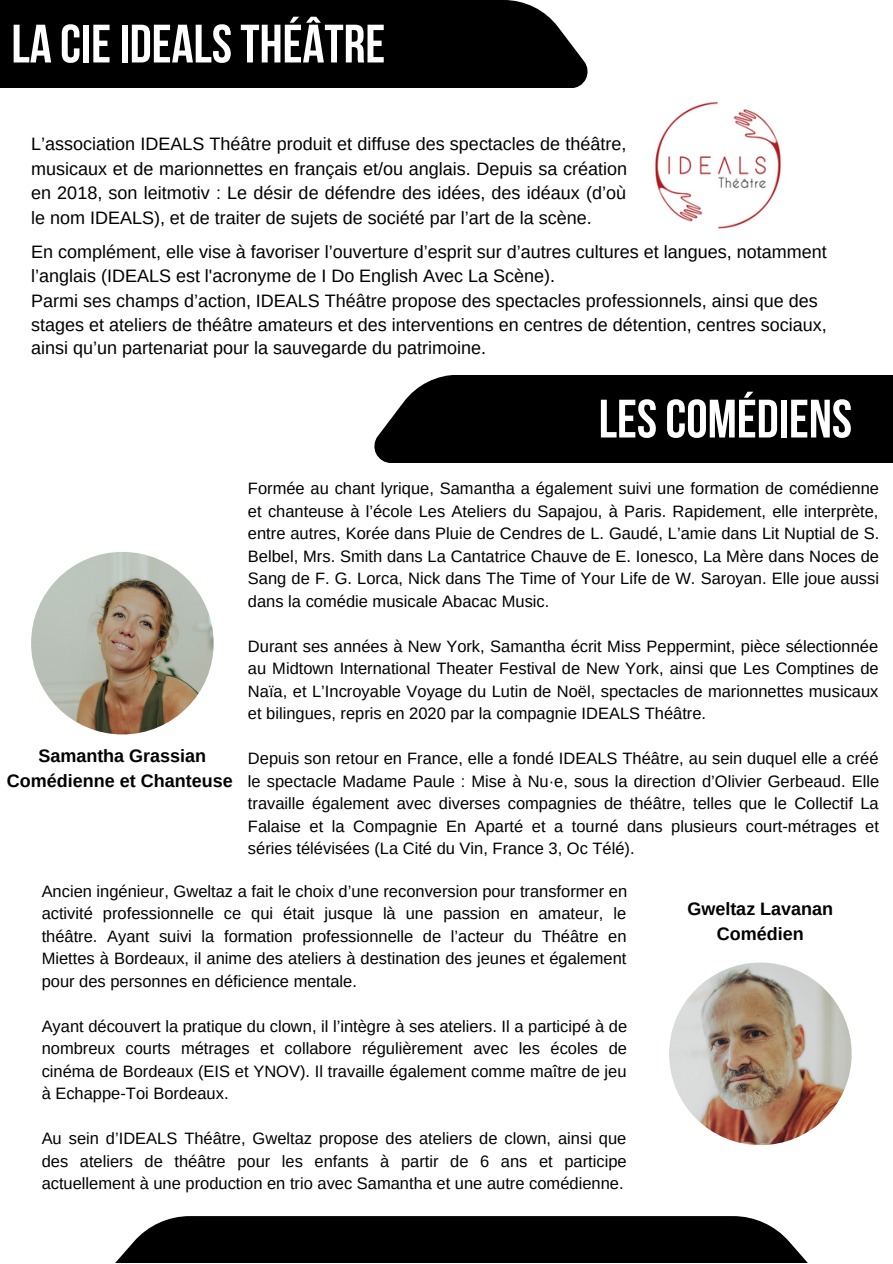
<style>
.page{position:relative;width:893px;height:1264px;background:#fff}
.page>*{position:absolute;margin:0;border:0;box-sizing:border-box;transform-origin:0 0}
.t1{font:700 54px "Bebas Neue";color:#fff}
.t2{font:18px/24.8px "Arimo";color:#000}
.t3{font:700 18px "Arimo";color:#000}
.t4{font:16.5px/22.5px "Arimo";color:#000;text-align:justify}
</style>
<div class="page">
<img style="left:655px;top:101px;width:126px;height:128px">
<img style="left:31px;top:552px;width:183px;height:182px;border-radius:50%">
<img style="left:669px;top:962px;width:182px;height:183px;border-radius:50%">
<div style="left:0;top:0;width:588px;height:88px;background:#000"></div>
<div style="left:373px;top:375px;width:519px;height:87px;background:#000"></div>
<div style="left:107px;top:1215px;width:709px;height:47px;background:#000"></div>
<p class="t1" style="left:11px;top:22px;width:375px">LA CIEIDEALSTHÉÂTRE</p>
<p class="t2" style="left:31px;top:131px;width:597px;text-align:justify">L’association IDEALS Théâtre produit et diffuse des spectacles de théâtre, musicaux et de marionnettes en français et/ou anglais. Depuis sa création en 2018, son leitmotiv : Le désir de défendre des idées, des idéaux (d’où le nom IDEALS), et de traiter de sujets de société par l’art de la scène.</p>
<p class="t2" style="left:31px;top:239px;width:797px">En complément, elle vise à favoriser l’ouverture d’esprit sur d’autres cultures et langues, notamment l’anglais (IDEALS est l'acronyme de I Do English Avec La Scène).</p>
<p class="t2" style="left:31px;top:289px;width:797px;line-height:23.5px">Parmi ses champs d’action, IDEALS Théâtre propose des spectacles professionnels, ainsi que des stages et ateliers de théâtre amateurs et des interventions en centres de détention, centres sociaux, ainsi qu’un partenariat pour la sauvegarde du patrimoine.</p>
<p class="t1" style="left:598px;top:397px;width:255px">LESCOMÉDIENS</p>
<p class="t3" style="left:38px;top:745px;width:169px">Samantha Grassian</p>
<p class="t3" style="left:7px;top:770px;width:227px">Comédienne et Chanteuse</p>
<p class="t4" style="left:248px;top:477px;width:632px">Formée au chant lyrique, Samantha a également suivi une formation de comédienne et chanteuse à l’école Les Ateliers du Sapajou, à Paris. Rapidement, elle interprète, entre autres, Korée dans Pluie de Cendres de L. Gaudé, L’amie dans Lit Nuptial de S.<br>Belbel, Mrs. Smith dans La Cantatrice Chauve de E. Ionesco, La Mère dans Noces de Sang de F. G. Lorca, Nick dans The Time of Your Life de W. Saroyan. Elle joue aussi dans la comédie musicale Abacac Music.</p>
<p class="t4" style="left:248px;top:634px;width:632px">Durant ses années à New York, Samantha écrit Miss Peppermint, pièce sélectionnée au Midtown International Theater Festival de New York, ainsi que Les Comptines de Naïa, et L’Incroyable Voyage du Lutin de Noël, spectacles de marionnettes musicaux et bilingues, repris en 2020 par la compagnie IDEALS Théâtre.</p>
<p class="t4" style="left:248px;top:747px;width:632px">Depuis son retour en France, elle a fondé IDEALS Théâtre, au sein duquel elle a créé le spectacle Madame Paule : Mise à Nu·e, sous la direction d’Olivier Gerbeaud. Elle travaille également avec diverses compagnies de théâtre, telles que le Collectif La Falaise et la Compagnie En Aparté et a tourné dans plusieurs court-métrages et séries télévisées (La Cité du Vin, France 3, Oc Télé).</p>
<p class="t4" style="left:42px;top:880px;width:587px">Ancien ingénieur, Gweltaz a fait le choix d’une reconversion pour transformer en activité professionnelle ce qui était jusque là une passion en amateur, le théâtre. Ayant suivi la formation professionnelle de l’acteur du Théâtre en Miettes à Bordeaux, il anime des ateliers à destination des jeunes et également pour des personnes en déficience mentale.</p>
<p class="t4" style="left:42px;top:1014px;width:587px">Ayant découvert la pratique du clown, il l’intègre à ses ateliers. Il a participé à de nombreux courts métrages et collabore régulièrement avec les écoles de cinéma de Bordeaux (EIS et YNOV). Il travaille également comme maître de jeu à Echappe-Toi Bordeaux.</p>
<p class="t4" style="left:42px;top:1127px;width:586px">Au sein d’IDEALS Théâtre, Gweltaz propose des ateliers de clown, ainsi que des ateliers de théâtre pour les enfants à partir de 6 ans et participe actuellement à une production en trio avec Samantha et une autre comédienne.</p>
<p class="t3" style="left:687px;top:898px;width:147px">Gweltaz Lavanan</p>
<p class="t3" style="left:716px;top:923px;width:88px">Comédien</p>
</div>
